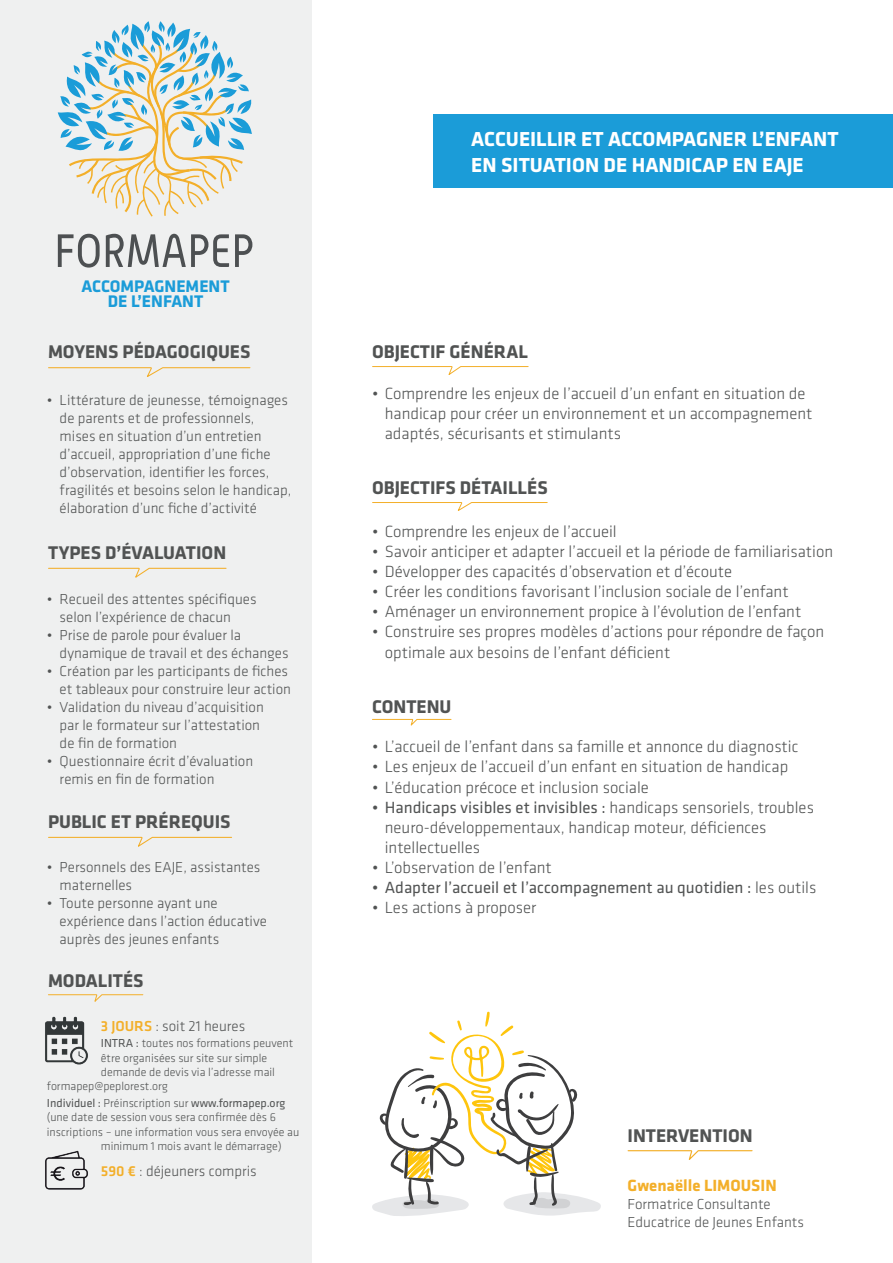
<style>
.page{position:relative;width:893px;height:1263px;background:#fff}
.page>*{position:absolute;margin:0;border:0;box-sizing:border-box;transform-origin:0 0}
.t1{font:700 21px/25.2px "Klavika";color:#fff}
.t2{font:700 19.05px "Klavika";color:#515353}
.t3{font:700 17.4px/15px "Klavika";color:#1b9cd8;text-align:center}
.t4{font:300 16.8px/20.1px "Klavika";color:#515353}
.t5{font:16.8px "Klavika";color:#515353}
.t6{font:700 16.8px "Klavika";color:#f3af2a}
.t7{font:300 15px/18px "Klavika";color:#515353}
.t8{font:300 12px "Klavika";color:#515353}
.t9{font:12px "Klavika";color:#515353}
.s1{font-weight:500;color:#f3af2a}
.s2{font-weight:400}
.s3{font-weight:300}
</style>
<div class="page">
<div style="left:0;top:0;width:311px;height:1263px;background:#eff0f0"></div>
<svg style="left:58px;top:21px;width:194px;height:196px"></svg>
<svg style="left:58px;top:234px;width:42px;height:34px"></svg>
<svg style="left:106px;top:234px;width:123px;height:33px"></svg>
<svg style="left:235px;top:234px;width:17px;height:33px"></svg>
<div style="left:433px;top:115px;width:460px;height:73px;background:#1b9cd8"></div>
<svg style="left:48px;top:836px;width:184px;height:11px"></svg>
<svg style="left:48px;top:567px;width:179px;height:11px"></svg>
<svg style="left:48px;top:367px;width:203px;height:10px"></svg>
<svg style="left:372px;top:366px;width:157px;height:9px"></svg>
<svg style="left:372px;top:502px;width:176px;height:9px"></svg>
<svg style="left:372px;top:719px;width:80px;height:7px"></svg>
<svg style="left:627px;top:1150px;width:126px;height:10px"></svg>
<svg style="left:372px;top:1011px;width:229px;height:205px"></svg>
<img style="left:45px;top:1016px;width:43px;height:49px">
<img style="left:45px;top:1150px;width:43px;height:40px">
<svg style="left:48px;top:994px;width:96px;height:8px"></svg>
<p class="t3" style="left:81px;top:279px;width:150px">ACCOMPAGNEMENT<br>DE L’ENFANT</p>
<p class="t1" style="left:471px;top:127px;width:369px">ACCUEILLIR ET ACCOMPAGNER L’ENFANT<br>EN SITUATION DE HANDICAP EN EAJE</p>
<p class="t2" style="left:48px;top:342px;width:204px">MOYENS PÉDAGOGIQUES</p>
<p class="t2" style="left:372px;top:342px;width:157px">OBJECTIF GÉNÉRAL</p>
<p class="t7" style="left:60px;top:391px;width:233px;text-indent:-13px">• Littérature de jeunesse, témoignages de parents et de professionnels, mises en situation d’un entretien d’accueil, appropriation d’une fiche d’observation, identifier les forces, fragilités et besoins selon le handicap, élaboration d’unc fiche d’activité</p>
<p class="t2" style="left:48px;top:542px;width:180px">TYPES D’ÉVALUATION</p>
<p class="t7" style="left:60px;top:590px;width:198px;text-indent:-13px">• Recueil des attentes spécifiques selon l’expérience de chacun</p>
<p class="t7" style="left:60px;top:626px;width:230px;text-indent:-13px">• Prise de parole pour évaluer la dynamique de travail et des échanges</p>
<p class="t7" style="left:47px;top:662px;width:246px;text-align:right">• Création par les participants de fiches et tableaux pour construire leur action</p>
<p class="t7" style="left:60px;top:698px;width:206px;text-indent:-13px">• Validation du niveau d’acquisition par le formateur sur l’attestation de fin de formation</p>
<p class="t7" style="left:60px;top:752px;width:195px;text-indent:-13px">• Questionnaire écrit d’évaluation remis en fin de formation</p>
<p class="t2" style="left:48px;top:811px;width:184px">PUBLIC ET PRÉREQUIS</p>
<p class="t7" style="left:60px;top:859px;width:202px;text-indent:-13px">• Personnels des EAJE, assistantes maternelles</p>
<p class="t7" style="left:60px;top:895px;width:209px;text-indent:-13px">• Toute personne ayant une expérience dans l’action éducative auprès des jeunes enfants</p>
<p class="t2" style="left:48px;top:971px;width:97px">MODALITÉS</p>
<p class="t7" style="left:101px;top:1017px;width:146px"><span class="s1">3 JOURS</span> : soit 21 heures</p>
<p class="t8" style="left:101px;top:1036px;width:194px"><span class="s2">INTRA :</span> toutes nos formations peuvent</p>
<p class="t8" style="left:101px;top:1051px;width:168px">être organisées sur site sur simple</p>
<p class="t8" style="left:101px;top:1065px;width:176px">demande de devis via l’adresse mail</p>
<p class="t8" style="left:47px;top:1080px;width:123px">formapep@peplorest.org</p>
<p class="t9" style="left:47px;top:1096px;width:240px">Individuel : <span class="s3">Préinscription sur</span> www.formapep.org</p>
<p class="t8" style="left:47px;top:1111px;width:230px">(une date de session vous sera confirmée dès 6</p>
<p class="t8" style="left:47px;top:1125px;width:254px">inscriptions – une information vous sera envoyée au</p>
<p class="t8" style="left:101px;top:1139px;width:182px">minimum 1 mois avant le démarrage)</p>
<p class="t7" style="left:101px;top:1162px;width:157px"><span class="s1">590 €</span> : déjeuners compris</p>
<p class="t4" style="left:385px;top:383px;width:429px;text-indent:-13px">• Comprendre les enjeux de l’accueil d’un enfant en situation de handicap pour créer un environnement et un accompagnement adaptés, sécurisants et stimulants</p>
<p class="t2" style="left:372px;top:478px;width:177px">OBJECTIFS DÉTAILLÉS</p>
<p class="t4" style="left:372px;top:521px;width:246px">• Comprendre les enjeux de l’accueil</p>
<p class="t4" style="left:372px;top:541px;width:462px">• Savoir anticiper et adapter l’accueil et la période de familiarisation</p>
<p class="t4" style="left:372px;top:562px;width:362px">• Développer des capacités d’observation et d’écoute</p>
<p class="t4" style="left:372px;top:582px;width:418px">• Créer les conditions favorisant l’inclusion sociale de l’enfant</p>
<p class="t4" style="left:372px;top:602px;width:431px">• Aménager un environnement propice à l’évolution de l’enfant</p>
<p class="t4" style="left:385px;top:622px;width:441px;text-indent:-13px">• Construire ses propres modèles d’actions pour répondre de façon optimale aux besoins de l’enfant déficient</p>
<p class="t2" style="left:372px;top:696px;width:81px">CONTENU</p>
<p class="t4" style="left:372px;top:737px;width:428px">• L’accueil de l’enfant dans sa famille et annonce du diagnostic</p>
<p class="t4" style="left:372px;top:757px;width:418px">• Les enjeux de l’accueil d’un enfant en situation de handicap</p>
<p class="t4" style="left:372px;top:777px;width:278px">• L’éducation précoce et inclusion sociale</p>
<p class="t4" style="left:385px;top:797px;width:431px;text-indent:-13px"><span class="s2">• Handicaps visibles et invisibles :</span> handicaps sensoriels, troubles neuro-développementaux, handicap moteur, déficiences intellectuelles</p>
<p class="t4" style="left:372px;top:858px;width:181px">• L’observation de l’enfant</p>
<p class="t5" style="left:372px;top:878px;width:446px">• Adapter l’accueil et l’accompagnement au quotidien : <span class="s3">les outils</span></p>
<p class="t4" style="left:372px;top:898px;width:166px">• Les actions à proposer</p>
<p class="t2" style="left:627px;top:1125px;width:127px">INTERVENTION</p>
<p class="t6" style="left:627px;top:1176px;width:151px">Gwenaëlle LIMOUSIN</p>
<p class="t7" style="left:627px;top:1195px;width:178px">Formatrice Consultante<br>Educatrice de Jeunes Enfants</p>
</div>
